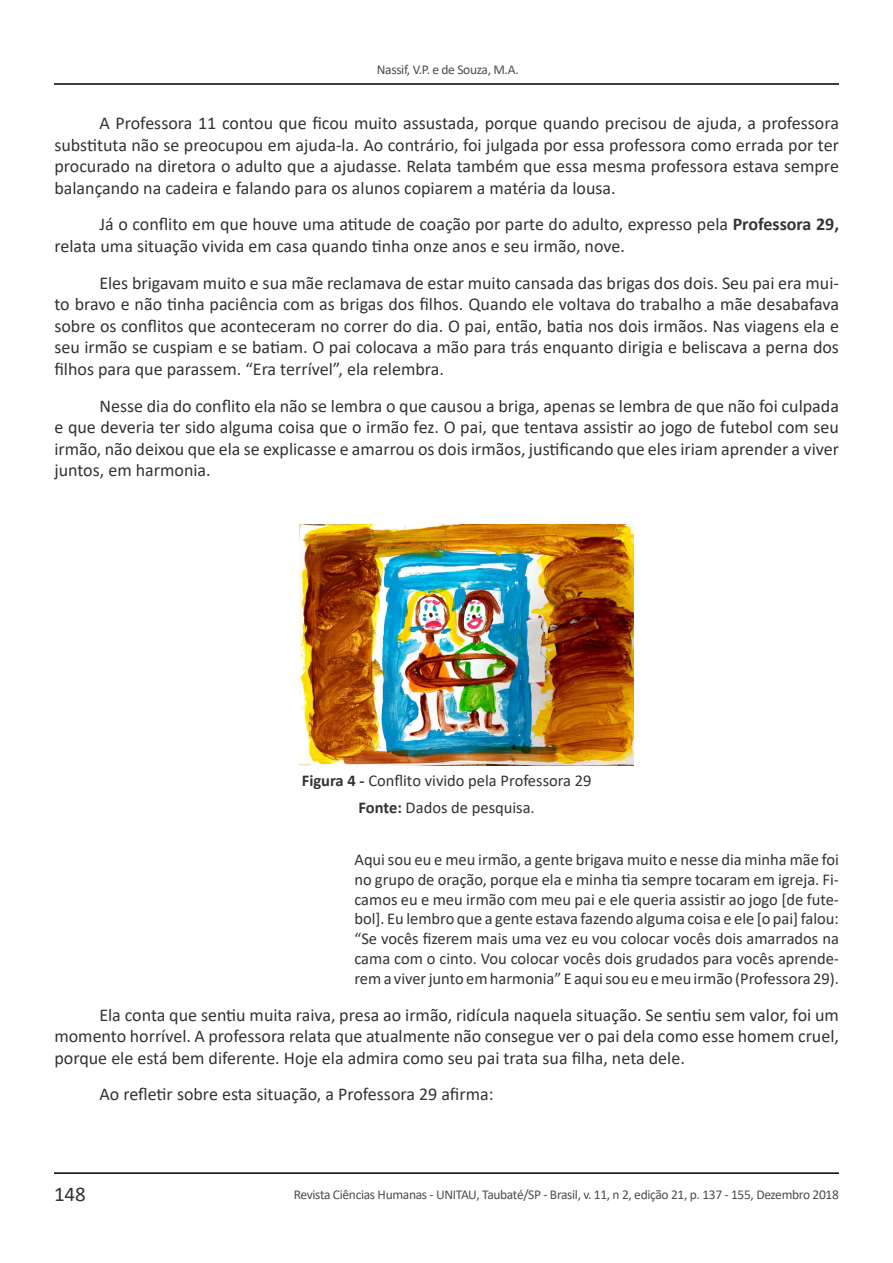
<style>
.page{position:relative;width:893px;height:1263px;background:#fff}
.page>*{position:absolute;margin:0;border:0;box-sizing:border-box;transform-origin:0 0}
.t1{font:21px "Calibri";color:#323332}
.Corpo_Texto{font:18px/21.6px "Calibri";color:#323332;text-align:justify}
.Citações{font:16.5px/19.8px "Calibri";color:#323332;text-align:justify}
.Corpo_Texto_-_Referê{font:16.5px "Calibri";color:#323332}
.t2{font:13.5px "Calibri";letter-spacing:-.025em;color:#504c4c}
.s1{font-weight:700}
</style>
<div class="page">
<hr style="left:54px;top:1172px;width:785px;height:2px;background:#000">
<hr style="left:54px;top:83px;width:785px;height:2px;background:#000">
<img style="left:300px;top:524px;width:333px;height:242px">
<p class="t2" style="left:377px;top:60px;width:143px">Nassif, V.P. e de Souza, M.A.</p>
<p class="Corpo_Texto" style="left:54px;top:112px;width:786px;text-indent:45px">A Professora 11 contou que ficou muito assustada, porque quando precisou de ajuda, a professora substituta não se preocupou em ajuda-la. Ao contrário, foi julgada por essa professora como errada por ter procurado na diretora o adulto que a ajudasse. Relata também que essa mesma professora estava sempre balançando na cadeira e falando para os alunos copiarem a matéria da lousa.</p>
<p class="Corpo_Texto" style="left:54px;top:213px;width:786px;text-indent:45px">Já o conflito em que houve uma atitude de coação por parte do adulto, expresso pela <span class="s1">Professora 29, </span>relata uma situação vivida em casa quando tinha onze anos e seu irmão, nove.</p>
<p class="Corpo_Texto" style="left:54px;top:271px;width:786px;text-indent:45px">Eles brigavam muito e sua mãe reclamava de estar muito cansada das brigas dos dois. Seu pai era mui&shy;to bravo e não tinha paciência com as brigas dos filhos. Quando ele voltava do trabalho a mãe desabafava sobre os conflitos que aconteceram no correr do dia. O pai, então, batia nos dois irmãos. Nas viagens ela e seu irmão se cuspiam e se batiam. O pai colocava a mão para trás enquanto dirigia e beliscava a perna dos filhos para que parassem. “Era terrível”, ela relembra.</p>
<p class="Corpo_Texto" style="left:54px;top:394px;width:786px;text-indent:45px">Nesse dia do conflito ela não se lembra o que causou a briga, apenas se lembra de que não foi culpada e que deveria ter sido alguma coisa que o irmão fez. O pai, que tentava assistir ao jogo de futebol com seu irmão, não deixou que ela se explicasse e amarrou os dois irmãos, justificando que eles iriam aprender a viver juntos, em harmonia.</p>
<p class="Corpo_Texto_-_Referê" style="left:302px;top:769px;width:291px"><span class="s1">Figura 4 -</span> Conflito vivido pela Professora 29</p>
<p class="Corpo_Texto_-_Referê" style="left:359px;top:796px;width:178px"><span class="s1">Fonte:</span> Dados de pesquisa.</p>
<p class="Citações" style="left:354px;top:849px;width:486px">Aqui sou eu e meu irmão, a gente brigava muito e nesse dia minha mãe foi no grupo de oração, porque ela e minha tia sempre tocaram em igreja. Fi&shy;camos eu e meu irmão com meu pai e ele queria assistir ao jogo [de fute&shy;bol]. Eu lembro que a gente estava fazendo alguma coisa e ele [o pai] falou: “Se vocês fizerem mais uma vez eu vou colocar vocês dois amarrados na cama com o cinto. Vou colocar vocês dois grudados para vocês aprende&shy;rem a viver junto em harmonia” E aqui sou eu e meu irmão (Professora 29).</p>
<p class="Corpo_Texto" style="left:54px;top:1003px;width:786px;text-indent:45px">Ela conta que sentiu muita raiva, presa ao irmão, ridícula naquela situação. Se sentiu sem valor, foi um momento horrível. A professora relata que atualmente não consegue ver o pai dela como esse homem cruel, porque ele está bem diferente. Hoje ela admira como seu pai trata sua filha, neta dele.</p>
<p class="Corpo_Texto" style="left:99px;top:1083px;width:396px">Ao refletir sobre esta situação, a Professora 29 afirma:</p>
<p class="t1" style="left:54px;top:1179px;width:33px">148</p>
<p class="t2" style="left:294px;top:1185px;width:547px">Revista Ciências Humanas - UNITAU, Taubaté/SP - Brasil, v. 11, n 2, edição 21, p. 137 - 155, Dezembro 2018</p>
</div>
